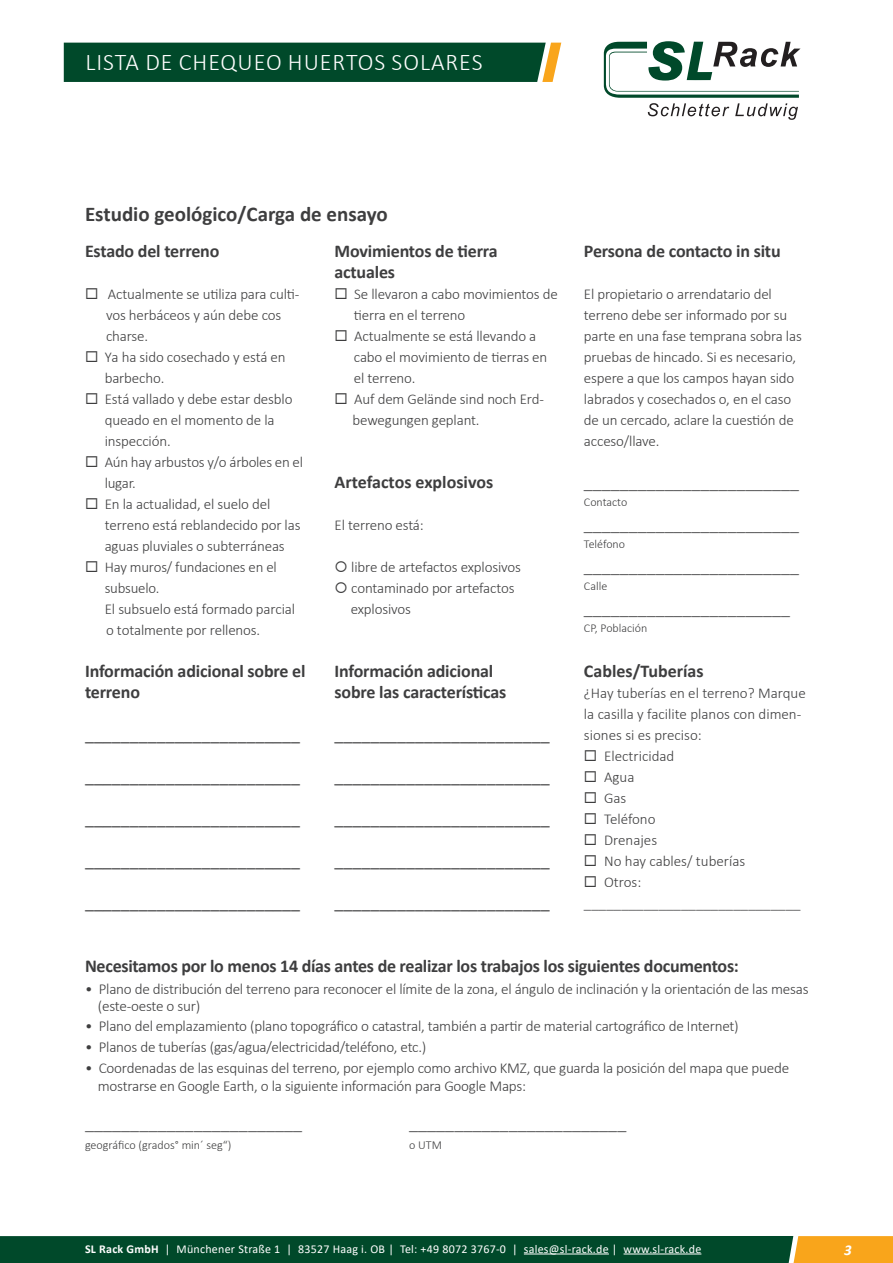
<style>
.page{position:relative;width:893px;height:1263px;background:#fff}
.page>*{position:absolute;margin:0;border:0;box-sizing:border-box;transform-origin:0 0}
.t1{font:300 24px "Calibri";letter-spacing:.04em;color:#fff}
.t2{font:700 21px "Calibri";color:#3e3e3f}
.t3{font:700 18.15px "Calibri";letter-spacing:-.015em;color:#3e3e3f}
.t4{font:300 18.15px "Calibri";color:#3e3e3f}
.t5{font:18px "Calibri";color:#3e3e3f}
.t6{font:700 18px/21px "Calibri";letter-spacing:-.01em;color:#3e3e3f}
.t7{font:300 18px "Calibri";color:#3e3e3f}
.t8{font:300 15.15px/16.5px "Calibri";letter-spacing:-.015em;color:#3e3e3f}
.t9{font:300 15px/21px "Calibri";letter-spacing:-.01em;color:#3e3e3f}
.t10{font:italic 700 15px "Calibri";color:#fff}
.t11{font:300 12.15px "Calibri";color:#3e3e3f}
.t12{font:12px "Calibri";letter-spacing:.02em;color:#fff}
.t13{font:300 12px "Calibri";color:#3e3e3f}
.s1{font-weight:700}
</style>
<div class="page">
<svg style="left:0;top:1236px;width:893px;height:27px;background:#1d552a"></svg>
<hr style="left:524px;top:1253px;width:85px;height:1px;background:#fff">
<hr style="left:624px;top:1253px;width:77px;height:1px;background:#fff">
<svg style="left:604px;top:41px;width:196px;height:79px"></svg>
<div style="left:64px;top:43px;width:497px;height:39px;background:#00492a"></div>
<h1 class="t1" style="left:86px;top:47px;width:399px">LISTA DE CHEQUEO HUERTOS SOLARES</h1>
<h2 class="t2" style="left:85px;top:199px;width:304px">Estudio geológico/Carga de ensayo</h2>
<p class="t6" style="left:85px;top:241px;width:136px">Estado del terreno</p>
<p class="t9" style="left:106px;top:284px;width:195px;text-indent:-21px">◻ Actualmente se utiliza para culti&shy;vos herbáceos y aún debe cos charse.</p>
<p class="t9" style="left:105px;top:347px;width:182px;text-indent:-20px">◻ Ya ha sido cosechado y está en barbecho.</p>
<p class="t9" style="left:105px;top:389px;width:189px;text-indent:-20px">◻ Está vallado y debe estar desblo queado en el momento de la inspección.</p>
<p class="t9" style="left:105px;top:452px;width:200px;text-indent:-20px">◻ Aún hay arbustos y/o árboles en el lugar.</p>
<p class="t9" style="left:105px;top:494px;width:197px;text-indent:-20px">◻ En la actualidad, el suelo del terreno está reblandecido por las aguas pluviales o subterráneas</p>
<p class="t9" style="left:105px;top:557px;width:192px;text-indent:-20px">◻ Hay muros/ fundaciones en el subsuelo.<br>El subsuelo está formado parcial o totalmente por rellenos.</p>
<p class="t6" style="left:85px;top:661px;width:222px">Información adicional sobre el terreno</p>
<p class="t6" style="left:334px;top:241px;width:165px">Movimientos de tierra actuales</p>
<p class="t9" style="left:354px;top:284px;width:205px;text-indent:-19px">◻ Se llevaron a cabo movimientos de tierra en el terreno</p>
<p class="t9" style="left:354px;top:326px;width:195px;text-indent:-19px">◻ Actualmente se está llevando a cabo el movimiento de tierras en el terreno.</p>
<p class="t9" style="left:352px;top:389px;width:193px;text-indent:-18px">◻ Auf dem Gelände sind noch Erd&shy;bewegungen geplant.</p>
<p class="t6" style="left:334px;top:472px;width:160px">Artefactos explosivos</p>
<p class="t9" style="left:334px;top:515px;width:91px">El terreno está:</p>
<p class="t9" style="left:334px;top:557px;width:188px">○ libre de artefactos explosivos</p>
<p class="t9" style="left:351px;top:578px;width:165px;text-indent:-16px">○ contaminado por artefactos explosivos</p>
<p class="t6" style="left:334px;top:661px;width:173px">Información adicional sobre las características</p>
<p class="t5" style="left:85px;top:722px;width:217px">________________________</p>
<p class="t5" style="left:334px;top:722px;width:217px">________________________</p>
<p class="t5" style="left:85px;top:764px;width:217px">________________________</p>
<p class="t5" style="left:334px;top:764px;width:217px">________________________</p>
<p class="t5" style="left:85px;top:806px;width:217px">________________________</p>
<p class="t5" style="left:334px;top:806px;width:217px">________________________</p>
<p class="t5" style="left:85px;top:848px;width:217px">________________________</p>
<p class="t5" style="left:334px;top:848px;width:217px">________________________</p>
<p class="t5" style="left:85px;top:890px;width:217px">________________________</p>
<p class="t5" style="left:334px;top:890px;width:217px">________________________</p>
<p class="t6" style="left:584px;top:241px;width:198px">Persona de contacto in situ</p>
<p class="t9" style="left:584px;top:284px;width:219px">El propietario o arrendatario del terreno debe ser informado por su parte en una fase temprana sobra las pruebas de hincado. Si es necesario, espere a que los campos hayan sido labrados y cosechados o, en el caso de un cercado, aclare la cuestión de acceso/llave.</p>
<p class="t7" style="left:584px;top:471px;width:217px">________________________</p>
<p class="t13" style="left:584px;top:495px;width:45px">Contacto</p>
<p class="t7" style="left:584px;top:513px;width:217px">________________________</p>
<p class="t13" style="left:584px;top:537px;width:43px">Teléfono</p>
<p class="t7" style="left:584px;top:555px;width:217px">________________________</p>
<p class="t13" style="left:584px;top:579px;width:25px">Calle</p>
<p class="t7" style="left:584px;top:597px;width:208px">_______________________</p>
<p class="t13" style="left:584px;top:621px;width:65px">CP, Población</p>
<p class="t6" style="left:584px;top:661px;width:121px">Cables/Tuberías</p>
<p class="t9" style="left:584px;top:683px;width:223px">¿Hay tuberías en el terreno? Marque la casilla y facilite planos con dimen&shy;siones si es preciso:</p>
<p class="t9" style="left:584px;top:746px;width:92px">◻ Electricidad</p>
<p class="t9" style="left:584px;top:767px;width:52px">◻ Agua</p>
<p class="t9" style="left:584px;top:788px;width:44px">◻ Gas</p>
<p class="t9" style="left:584px;top:809px;width:73px">◻ Teléfono</p>
<p class="t9" style="left:584px;top:830px;width:75px">◻ Drenajes</p>
<p class="t9" style="left:584px;top:851px;width:163px">◻ No hay cables/ tuberías</p>
<p class="t9" style="left:584px;top:872px;width:218px">◻ Otros: _____________________________</p>
<p class="t3" style="left:85px;top:953px;width:655px">Necesitamos por lo menos 14 días antes de realizar los trabajos los siguientes documentos:</p>
<p class="t8" style="left:98px;top:981px;width:712px;text-indent:-13px">• Plano de distribución del terreno para reconocer el límite de la zona, el ángulo de inclinación y la orientación de las mesas (este-oeste o sur)</p>
<p class="t8" style="left:85px;top:1018px;width:655px">• Plano del emplazamiento (plano topográfico o catastral, también a partir de material cartográfico de Internet)</p>
<p class="t8" style="left:85px;top:1039px;width:343px">• Planos de tuberías (gas/agua/electricidad/teléfono, etc.)</p>
<p class="t8" style="left:98px;top:1058px;width:693px;line-height:18.1px;text-indent:-13px">• Coordenadas de las esquinas del terreno, por ejemplo como archivo KMZ, que guarda la posición del mapa que puede mostrarse en Google Earth, o la siguiente información para Google Maps:</p>
<p class="t4" style="left:85px;top:1112px;width:219px">________________________</p>
<p class="t4" style="left:409px;top:1112px;width:219px">________________________</p>
<p class="t11" style="left:85px;top:1137px;width:148px">geográfico (grados° min´ seg“)</p>
<p class="t11" style="left:409px;top:1137px;width:34px">o UTM</p>
<p class="t12" style="left:85px;top:1240px;width:618px"><span class="s1">SL Rack GmbH</span> | Münchener Straße 1 | 83527 Haag i. OB | Tel: +49 8072 3767-0 | sales@sl-rack.de | www.sl-rack.de</p>
<p class="t10" style="left:844px;top:1239px;width:9px">3</p>
</div>
